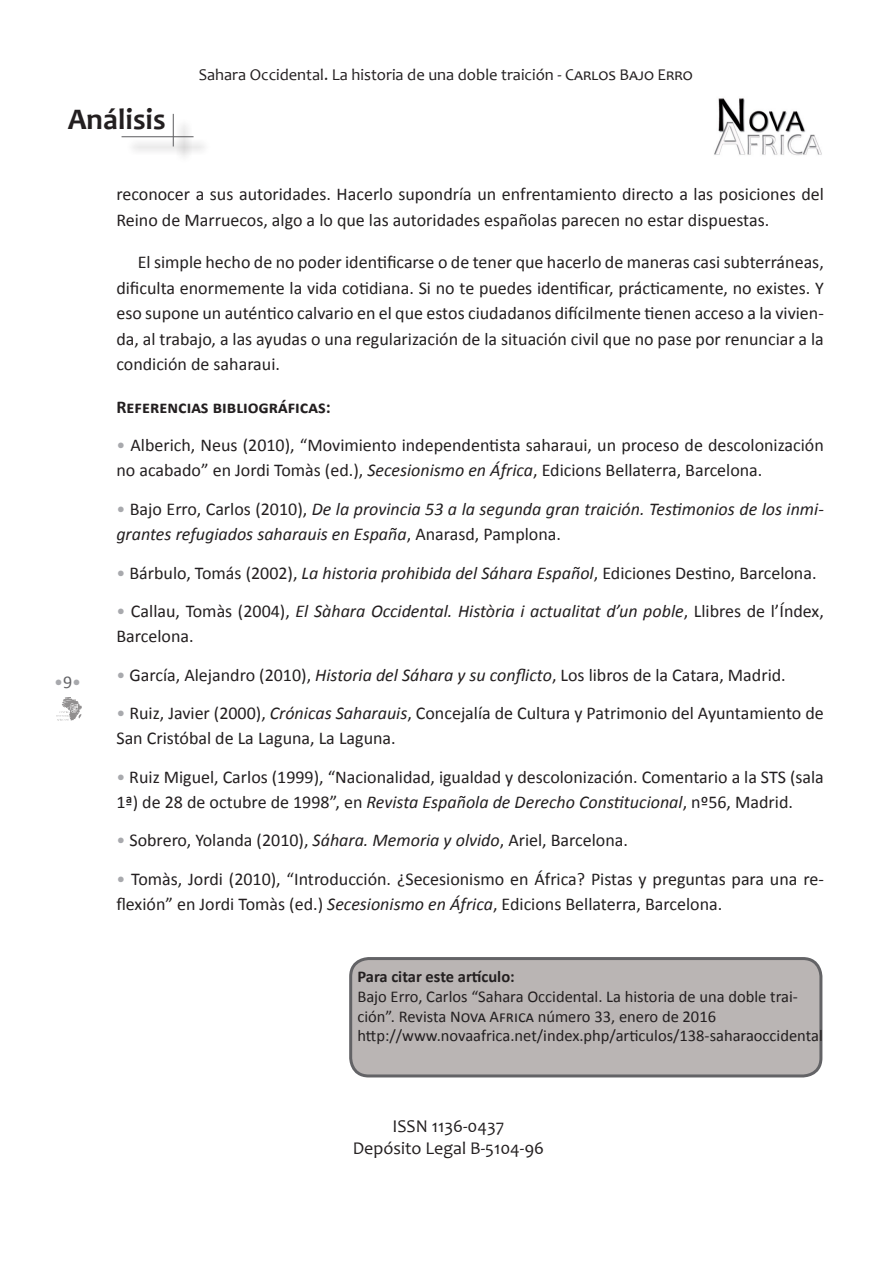
<style>
.page{position:relative;width:893px;height:1263px;background:#fff}
.page>*{position:absolute;margin:0;border:0;box-sizing:border-box;transform-origin:0 0}
.t1{font:700 30px "Candara";color:#231f20}
.t2{font:18px/25.5px "Calibri";color:#231f20}
.t3{font:italic 18px/25.5px "Calibri";color:#231f20}
.t4{font:18px "Candara";color:#231f20}
.t5{font:700 18px "Calibri";color:#231f20}
.t6{font:18px "Calibri";color:#a8a9ad}
.t7{font:16.5px/19.8px "Calibri";color:#231f20}
.t8{font:16.5px "Candara";color:#231f20}
.t9{font:700 16.5px "Calibri";color:#231f20}
.s1{color:#636366}
.s2{color:#a8a9ad}
.s3{font-style:italic}
.s4{font-style:normal;color:#a8a9ad}
.s5{font-style:normal}
</style>
<div class="page">
<img style="left:714px;top:98px;width:108px;height:58px">
<div style="left:124px;top:138px;width:86px;height:18px;background:#f7f7f7"></div>
<hr style="left:122px;top:136px;width:72px;height:1px;background:#636366">
<div style="left:175px;top:116px;width:17px;height:47px;background:#231f20;opacity:.75"></div>
<hr style="left:173px;top:114px;width:1px;height:32px;background:#636366">
<img style="left:56px;top:697px;width:26px;height:24px">
<div style="left:351px;top:958px;width:470px;height:118px;background:#bab5b4;border-radius:18px"></div>
<div style="left:349px;top:957px;width:473px;height:120px;border:3px solid #636366;border-radius:18px"></div>
<p class="t1" style="left:68px;top:101px;width:99px">Análisis</p>
<p class="t8" style="left:199px;top:64px;width:496px">Sahara Occidental. La historia de una doble traición - Carlos Bajo Erro</p>
<p class="t6" style="left:54px;top:670px;width:29px">•<span class="s1">9</span>•</p>
<p class="t2" style="left:116px;top:182px;width:709px">reconocer a sus autoridades. Hacerlo supondría un enfrentamiento directo a las posiciones del<br>Reino de Marruecos, algo a lo que las autoridades españolas parecen no estar dispuestas.</p>
<p class="t2" style="left:116px;top:250px;width:709px;text-align:justify;text-indent:21px">El simple hecho de no poder identificarse o de tener que hacerlo de maneras casi subterráneas, dificulta enormemente la vida cotidiana. Si no te puedes identificar, prácticamente, no existes. Y eso supone un auténtico calvario en el que estos ciudadanos difícilmente tienen acceso a la vivien&shy;da, al trabajo, a las ayudas o una regularización de la situación civil que no pase por renunciar a la condición de saharaui.</p>
<p class="t5" style="left:116px;top:395px;width:216px">Referencias bibliográficas:</p>
<p class="t2" style="left:116px;top:432px;width:709px"><span class="s2">•</span> Alberich, Neus (2010), “Movimiento independentista saharaui, un proceso de descolonización no acabado” en Jordi Tomàs (ed.), <span class="s3">Secesionismo en África</span>, Edicions Bellaterra, Barcelona.</p>
<p class="t3" style="left:116px;top:495px;width:709px"><span class="s4">•</span> <span class="s5">Bajo Erro, Carlos (2010),</span> De la provincia 53 a la segunda gran traición. Testimonios de los inmi&shy;grantes refugiados saharauis en España<span class="s5">, Anarasd, Pamplona.</span></p>
<p class="t2" style="left:116px;top:560px;width:702px"><span class="s2">•</span> Bárbulo, Tomás (2002), <span class="s3">La historia prohibida del Sáhara Español</span>, Ediciones Destino, Barcelona.</p>
<p class="t2" style="left:116px;top:598px;width:709px"><span class="s2">•</span> Callau, Tomàs (2004), <span class="s3">El Sàhara Occidental. Història i actualitat d’un poble</span>, Llibres de l’Índex,<br>Barcelona.</p>
<p class="t2" style="left:116px;top:662px;width:671px"><span class="s2">•</span> García, Alejandro (2010), <span class="s3">Historia del Sáhara y su conflicto</span>, Los libros de la Catara, Madrid.</p>
<p class="t2" style="left:116px;top:700px;width:709px"><span class="s2">•</span> Ruiz, Javier (2000), <span class="s3">Crónicas Saharauis</span>, Concejalía de Cultura y Patrimonio del Ayuntamiento de<br>San Cristóbal de La Laguna, La Laguna.</p>
<p class="t2" style="left:116px;top:764px;width:709px"><span class="s2">•</span> Ruiz Miguel, Carlos (1999), “Nacionalidad, igualdad y descolonización. Comentario a la STS (sala<br>1ª) de 28 de octubre de 1998”, en <span class="s3">Revista Española de Derecho Constitucional</span>, nº56, Madrid.</p>
<p class="t2" style="left:116px;top:828px;width:513px"><span class="s2">•</span> Sobrero, Yolanda (2010), <span class="s3">Sáhara. Memoria y olvido</span>, Ariel, Barcelona.</p>
<p class="t2" style="left:116px;top:866px;width:709px"><span class="s2">•</span> Tomàs, Jordi (2010), “Introducción. ¿Secesionismo en África? Pistas y preguntas para una re&shy;flexión” en Jordi Tomàs (ed.) <span class="s3">Secesionismo en África</span>, Edicions Bellaterra, Barcelona.</p>
<p class="t9" style="left:357px;top:966px;width:159px">Para citar este artículo:</p>
<p class="t7" style="left:357px;top:986px;width:442px">Bajo Erro, Carlos “Sahara Occidental. La historia de una doble trai&shy;ción”. Revista Nova Africa número 33, enero de 2016</p>
<p class="t7" style="left:357px;top:1026px;width:467px">http://www.novaafrica.net/index.php/articulos/138-saharaoccidental</p>
<p class="t4" style="left:392px;top:1115px;width:113px">ISSN 1136-0437</p>
<p class="t4" style="left:353px;top:1136px;width:193px">Depósito Legal B-5104-96</p>
</div>
